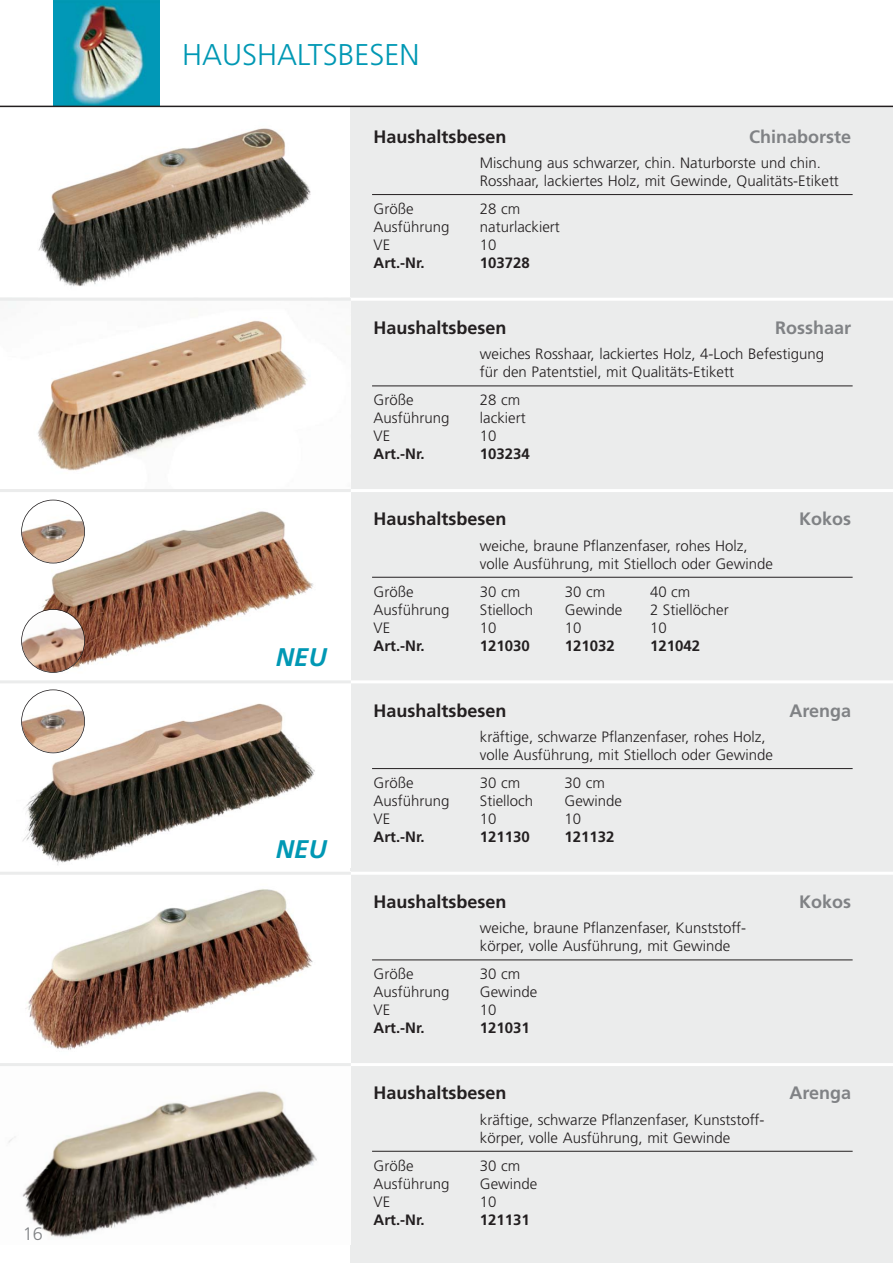
<style>
.page{position:relative;width:893px;height:1263px;background:#fff}
.page>*{position:absolute;margin:0;border:0;box-sizing:border-box;transform-origin:0 0}
.t1{font:300 30px "Frutiger LT";color:#0098b4}
.t2{font:italic 700 25.5px "Frutiger LT";color:#0098b4}
.t3{font:700 18px "Frutiger LT";color:#231f20}
.t4{font:700 18px "Frutiger LT";color:#808285}
.t5{font:300 18px "Frutiger LT";color:#808285}
.t6{font:300 15px/18px "Frutiger LT";color:#231f20}
.t7{font:700 15px "Frutiger LT";color:#231f20}
</style>
<div class="page">
<img style="left:0;top:107px;width:351px;height:187px">
<div style="left:351px;top:106px;width:542px;height:1157px;background:#ebecec"></div>
<hr style="left:351px;top:298px;width:542px;height:3px;background:#fff">
<hr style="left:351px;top:489px;width:542px;height:3px;background:#fff">
<hr style="left:351px;top:680px;width:542px;height:3px;background:#fff">
<hr style="left:351px;top:872px;width:542px;height:3px;background:#fff">
<hr style="left:351px;top:1063px;width:542px;height:3px;background:#fff">
<img style="left:53px;top:0;width:106px;height:106px">
<hr style="left:372px;top:194px;width:480px;height:1px;background:#231f20">
<hr style="left:0;top:106px;width:893px;height:1px;background:#231f20">
<img style="left:38px;top:320px;width:269px;height:151px">
<hr style="left:372px;top:386px;width:480px;height:1px;background:#231f20">
<svg style="left:21px;top:499px;width:293px;height:174px"></svg>
<svg style="left:21px;top:692px;width:294px;height:173px"></svg>
<img style="left:25px;top:889px;width:288px;height:161px">
<svg style="left:8px;top:1091px;width:309px;height:147px"></svg>
<hr style="left:372px;top:577px;width:480px;height:1px;background:#231f20">
<hr style="left:372px;top:768px;width:480px;height:1px;background:#231f20">
<hr style="left:372px;top:960px;width:480px;height:1px;background:#231f20">
<hr style="left:372px;top:1151px;width:480px;height:1px;background:#231f20">
<img style="left:22px;top:500px;width:62px;height:63px;border-radius:50%">
<div style="left:21px;top:500px;width:64px;height:63px;border:2px solid #231f20;border-radius:50%"></div>
<hr style="left:0;top:298px;width:351px;height:3px;background:#ebecec">
<hr style="left:0;top:489px;width:351px;height:3px;background:#ebecec">
<hr style="left:0;top:680px;width:351px;height:3px;background:#ebecec">
<hr style="left:0;top:872px;width:351px;height:3px;background:#ebecec">
<hr style="left:0;top:1063px;width:351px;height:3px;background:#ebecec">
<img style="left:22px;top:690px;width:62px;height:62px;border-radius:50%">
<div style="left:21px;top:689px;width:64px;height:64px;border:2px solid #231f20;border-radius:50%"></div>
<img style="left:22px;top:610px;width:62px;height:62px;border-radius:50%">
<div style="left:21px;top:609px;width:64px;height:64px;border:2px solid #231f20;border-radius:50%"></div>
<p class="t5" style="left:23px;top:1226px;width:22px">16</p>
<h1 class="t1" style="left:182px;top:43px;width:239px">HAUSHALTSBESEN</h1>
<p class="t3" style="left:374px;top:129px;width:135px">Haushaltsbesen</p>
<p class="t4" style="left:749px;top:129px;width:104px">Chinaborste</p>
<p class="t6" style="left:480px;top:155px;width:361px">Mischung aus schwarzer, chin. Naturborste und chin.<br>Rosshaar, lackiertes Holz, mit Gewinde, Qualitäts-Etikett</p>
<p class="t6" style="left:374px;top:201px;width:42px">Größe</p>
<p class="t6" style="left:480px;top:201px;width:42px">28 cm</p>
<p class="t6" style="left:374px;top:219px;width:77px">Ausführung</p>
<p class="t6" style="left:480px;top:219px;width:81px">naturlackiert</p>
<p class="t6" style="left:374px;top:237px;width:18px">VE</p>
<p class="t6" style="left:480px;top:237px;width:18px">10</p>
<p class="t7" style="left:374px;top:257px;width:53px">Art.-Nr.</p>
<p class="t7" style="left:480px;top:257px;width:52px">103728</p>
<p class="t3" style="left:374px;top:320px;width:135px">Haushaltsbesen</p>
<p class="t6" style="left:480px;top:346px;width:346px">weiches Rosshaar, lackiertes Holz, 4-Loch Befestigung für den Patentstiel, mit Qualitäts-Etikett</p>
<p class="t6" style="left:374px;top:392px;width:42px">Größe</p>
<p class="t6" style="left:480px;top:392px;width:42px">28 cm</p>
<p class="t6" style="left:374px;top:410px;width:77px">Ausführung</p>
<p class="t6" style="left:480px;top:410px;width:47px">lackiert</p>
<p class="t6" style="left:374px;top:428px;width:18px">VE</p>
<p class="t6" style="left:480px;top:428px;width:18px">10</p>
<p class="t7" style="left:374px;top:448px;width:53px">Art.-Nr.</p>
<p class="t7" style="left:480px;top:448px;width:52px">103234</p>
<p class="t4" style="left:775px;top:320px;width:77px">Rosshaar</p>
<p class="t3" style="left:374px;top:512px;width:135px">Haushaltsbesen</p>
<p class="t4" style="left:799px;top:512px;width:54px">Kokos</p>
<h2 class="t2" style="left:276px;top:646px;width:52px">NEU</h2>
<h2 class="t2" style="left:276px;top:838px;width:52px">NEU</h2>
<p class="t6" style="left:480px;top:538px;width:294px">weiche, braune Pflanzenfaser, rohes Holz, volle Ausführung, mit Stielloch oder Gewinde</p>
<p class="t6" style="left:374px;top:584px;width:42px">Größe</p>
<p class="t6" style="left:480px;top:584px;width:42px">30 cm</p>
<p class="t6" style="left:565px;top:584px;width:42px">30 cm</p>
<p class="t6" style="left:650px;top:584px;width:42px">40 cm</p>
<p class="t6" style="left:374px;top:602px;width:77px">Ausführung</p>
<p class="t6" style="left:480px;top:602px;width:55px">Stielloch</p>
<p class="t6" style="left:565px;top:602px;width:59px">Gewinde</p>
<p class="t6" style="left:650px;top:602px;width:80px">2 Stiellöcher</p>
<p class="t6" style="left:374px;top:620px;width:18px">VE</p>
<p class="t6" style="left:480px;top:620px;width:18px">10</p>
<p class="t6" style="left:565px;top:620px;width:18px">10</p>
<p class="t6" style="left:650px;top:620px;width:18px">10</p>
<p class="t7" style="left:374px;top:639px;width:53px">Art.-Nr.</p>
<p class="t7" style="left:480px;top:639px;width:52px">121030</p>
<p class="t7" style="left:565px;top:639px;width:52px">121032</p>
<p class="t7" style="left:650px;top:639px;width:52px">121042</p>
<p class="t3" style="left:374px;top:703px;width:135px">Haushaltsbesen</p>
<p class="t6" style="left:480px;top:729px;width:294px">kräftige, schwarze Pflanzenfaser, rohes Holz, volle Ausführung, mit Stielloch oder Gewinde</p>
<p class="t6" style="left:374px;top:775px;width:42px">Größe</p>
<p class="t6" style="left:480px;top:775px;width:42px">30 cm</p>
<p class="t6" style="left:564px;top:775px;width:42px">30 cm</p>
<p class="t6" style="left:374px;top:793px;width:77px">Ausführung</p>
<p class="t6" style="left:480px;top:793px;width:55px">Stielloch</p>
<p class="t6" style="left:564px;top:793px;width:59px">Gewinde</p>
<p class="t6" style="left:374px;top:811px;width:18px">VE</p>
<p class="t6" style="left:480px;top:811px;width:18px">10</p>
<p class="t6" style="left:564px;top:811px;width:18px">10</p>
<p class="t7" style="left:374px;top:831px;width:53px">Art.-Nr.</p>
<p class="t7" style="left:480px;top:831px;width:52px">121130</p>
<p class="t7" style="left:564px;top:831px;width:52px">121132</p>
<p class="t4" style="left:789px;top:703px;width:63px">Arenga</p>
<p class="t3" style="left:374px;top:895px;width:135px">Haushaltsbesen</p>
<p class="t6" style="left:480px;top:920px;width:268px">weiche, braune Pflanzenfaser, Kunststoff - körper, volle Ausführung, mit Gewinde</p>
<p class="t6" style="left:374px;top:966px;width:42px">Größe</p>
<p class="t6" style="left:480px;top:966px;width:42px">30 cm</p>
<p class="t6" style="left:374px;top:984px;width:77px">Ausführung</p>
<p class="t6" style="left:480px;top:984px;width:59px">Gewinde</p>
<p class="t6" style="left:374px;top:1002px;width:18px">VE</p>
<p class="t6" style="left:480px;top:1002px;width:18px">10</p>
<p class="t7" style="left:374px;top:1022px;width:53px">Art.-Nr.</p>
<p class="t7" style="left:480px;top:1022px;width:52px">121031</p>
<p class="t4" style="left:799px;top:895px;width:54px">Kokos</p>
<p class="t3" style="left:374px;top:1086px;width:135px">Haushaltsbesen</p>
<p class="t6" style="left:480px;top:1112px;width:286px">kräftige, schwarze Pflanzenfaser, Kunststoff - körper, volle Ausführung, mit Gewinde</p>
<p class="t6" style="left:374px;top:1158px;width:42px">Größe</p>
<p class="t6" style="left:480px;top:1158px;width:42px">30 cm</p>
<p class="t6" style="left:374px;top:1176px;width:77px">Ausführung</p>
<p class="t6" style="left:480px;top:1176px;width:59px">Gewinde</p>
<p class="t6" style="left:374px;top:1194px;width:18px">VE</p>
<p class="t6" style="left:480px;top:1194px;width:18px">10</p>
<p class="t7" style="left:374px;top:1213px;width:53px">Art.-Nr.</p>
<p class="t7" style="left:480px;top:1213px;width:52px">121131</p>
<p class="t4" style="left:789px;top:1086px;width:63px">Arenga</p>
</div>
